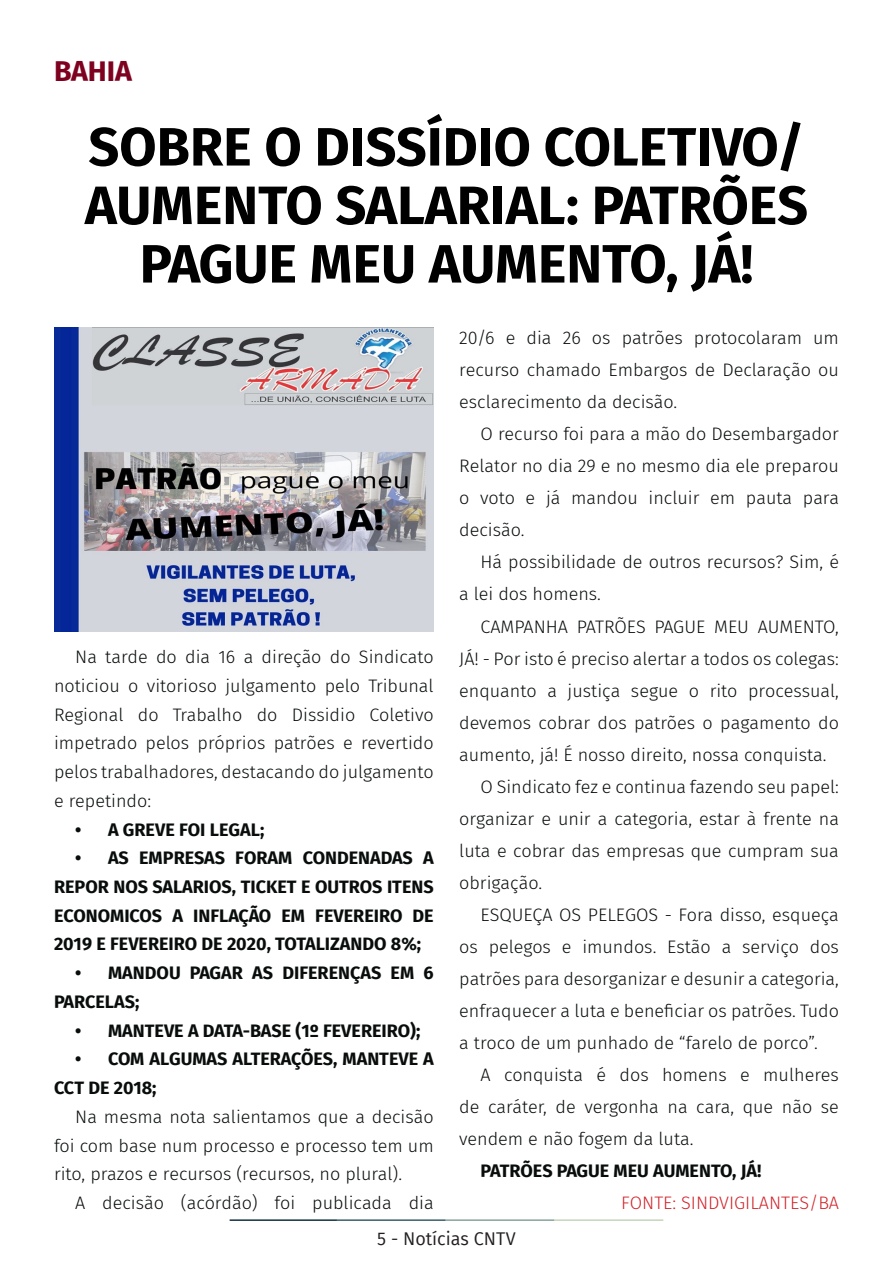
<style>
.page{position:relative;width:893px;height:1263px;background:#fff}
.page>*{position:absolute;margin:0;border:0;box-sizing:border-box;transform-origin:0 0}
.t1{font:700 54px/58.5px "Fira Sans";color:#000001;text-align:center}
.t2{font:700 28.5px "Fira Sans";color:#7e0220}
.t3{font:300 18px/32px "Fira Sans";color:#080d0b;text-align:justify}
.t4{font:700 18px/28.7px "Fira Sans";color:#080d0b}
.t5{font:300 18px "Fira Sans";color:#d1232a}
.t6{font:18px "Fira Sans";color:#231f20}
</style>
<div class="page">
<hr style="left:230px;top:1219px;width:107px;height:2px;background:#0e323f">
<hr style="left:337px;top:1219px;width:109px;height:2px;background:#3a5f6d">
<hr style="left:446px;top:1219px;width:109px;height:2px;background:#87a59a">
<hr style="left:555px;top:1219px;width:108px;height:2px;background:#c6d5b7">
<img style="left:54px;top:327px;width:380px;height:304px">
<p class="t2" style="left:54px;top:47px;width:79px">BAHIA</p>
<p class="t1" style="left:85px;top:114px;width:725px">SOBRE O DISSÍDIO COLETIVO/<br>AUMENTO SALARIAL: PATRÕES<br>PAGUE MEU AUMENTO, JÁ!</p>
<p class="t3" style="left:54px;top:642px;width:381px;line-height:28.7px;text-indent:21px">Na tarde do dia 16 a direção do Sindicato noticiou o vitorioso julgamento pelo Tribunal Regional do Trabalho do Dissidio Coletivo impetrado pelos próprios patrões e revertido pelos trabalhadores, destacando do julgamento e repetindo:</p>
<p class="t4" style="left:75px;top:814px;width:191px">• A GREVE FOI LEGAL;</p>
<p class="t4" style="left:54px;top:842px;width:381px;text-align:justify;text-indent:21px">• AS EMPRESAS FORAM CONDENADAS A REPOR NOS SALARIOS, TICKET E OUTROS ITENS ECONOMICOS A INFLAÇÃO EM FEVEREIRO DE 2019 E FEVEREIRO DE 2020, TOTALIZANDO 8%;</p>
<p class="t4" style="left:54px;top:957px;width:381px;text-indent:21px">• MANDOU PAGAR AS DIFERENÇAS EM 6<br>PARCELAS;</p>
<p class="t4" style="left:75px;top:1015px;width:347px">• MANTEVE A DATA-BASE (1º FEVEREIRO);</p>
<p class="t4" style="left:54px;top:1043px;width:381px;text-indent:21px">• COM ALGUMAS ALTERAÇÕES, MANTEVE A<br>CCT DE 2018;</p>
<p class="t3" style="left:54px;top:1102px;width:381px;line-height:28.7px;text-indent:21px">Na mesma nota salientamos que a decisão foi com base num processo e processo tem um rito, prazos e recursos (recursos, no plural).</p>
<p class="t3" style="left:75px;top:1186px;width:360px">A decisão (acórdão) foi publicada dia</p>
<p class="t3" style="left:459px;top:322px;width:381px">20/6 e dia 26 os patrões protocolaram um recurso chamado Embargos de Declaração ou esclarecimento da decisão.</p>
<p class="t3" style="left:459px;top:418px;width:381px;text-indent:21px">O recurso foi para a mão do Desembargador Relator no dia 29 e no mesmo dia ele preparou o voto e já mandou incluir em pauta para decisão.</p>
<p class="t3" style="left:459px;top:546px;width:381px;text-indent:21px">Há possibilidade de outros recursos? Sim, é a lei dos homens.</p>
<p class="t3" style="left:459px;top:610px;width:381px;text-indent:21px">CAMPANHA PATRÕES PAGUE MEU AUMENTO, JÁ! - Por isto é preciso alertar a todos os colegas: enquanto a justiça segue o rito processual, devemos cobrar dos patrões o pagamento do aumento, já! É nosso direito, nossa conquista.</p>
<p class="t3" style="left:459px;top:770px;width:381px;text-indent:21px">O Sindicato fez e continua fazendo seu papel: organizar e unir a categoria, estar à frente na luta e cobrar das empresas que cumpram sua obrigação.</p>
<p class="t3" style="left:459px;top:898px;width:381px;text-indent:21px">ESQUEÇA OS PELEGOS - Fora disso, esqueça os pelegos e imundos. Estão a serviço dos patrões para desorganizar e desunir a categoria, enfraquecer a luta e beneficiar os patrões. Tudo a troco de um punhado de “farelo de porco”.</p>
<p class="t3" style="left:459px;top:1058px;width:381px;text-indent:21px">A conquista é dos homens e mulheres de caráter, de vergonha na cara, que não se vendem e não fogem da luta.</p>
<p class="t4" style="left:480px;top:1155px;width:282px">PATRÕES PAGUE MEU AUMENTO, JÁ!</p>
<p class="t5" style="left:621px;top:1190px;width:219px">FONTE: SINDVIGILANTES/BA</p>
<p class="t6" style="left:377px;top:1225px;width:140px">5 - Notícias CNTV</p>
</div>
